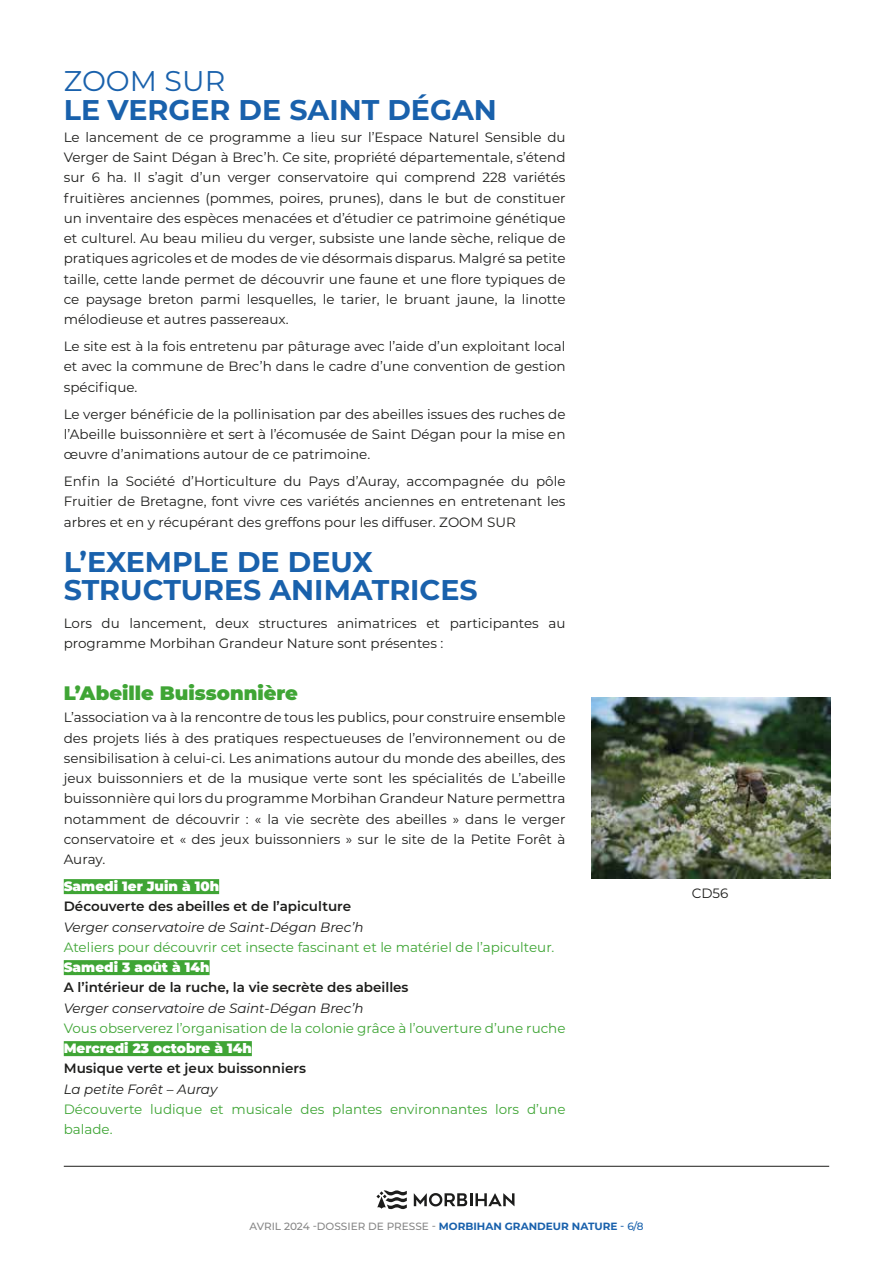
<style>
.page{position:relative;width:893px;height:1263px;background:#fff}
.page>*{position:absolute;margin:0;border:0;box-sizing:border-box;transform-origin:0 0}
.t1{font:700 28.5px/28.5px "Montserrat";color:#1961ac}
.t2{font:28.5px "Montserrat";color:#1961ac}
.t3{font:900 19.5px "Montserrat";color:#3fa535}
.t4{font:13.5px/20.2px "Montserrat";color:#1d1d1b;text-align:justify}
.t5{font:13.5px/20.2px "Montserrat";color:#3fa535}
.t6{font:600 13.5px "Montserrat";color:#1d1d1b}
.t7{font:italic 13.5px "Montserrat";color:#1d1d1b}
.t8{font:900 13.5px "Montserrat";color:#fff}
.t9{font:500 10.5px "Montserrat";color:#878787}
.s1{font-weight:700;color:#1961ac}
.s2{color:#1961ac}
</style>
<div class="page">
<svg style="left:414px;top:1193px;width:100px;height:13px"></svg>
<svg style="left:376px;top:1190px;width:31px;height:19px"></svg>
<hr style="left:64px;top:1166px;width:765px;height:1px;background:#1d1d1b">
<div style="left:64px;top:879px;width:155px;height:15px;background:#3fa535"></div>
<div style="left:64px;top:960px;width:146px;height:15px;background:#3fa535"></div>
<div style="left:64px;top:1041px;width:188px;height:15px;background:#3fa535"></div>
<img style="left:592px;top:697px;width:238px;height:182px">
<h1 class="t2" style="left:64px;top:62px;width:163px">ZOOM SUR</h1>
<h1 class="t1" style="left:64px;top:94px;width:435px">LE VERGER DE SAINT DÉGAN</h1>
<p class="t4" style="left:64px;top:126px;width:503px">Le lancement de ce programme a lieu sur l’Espace Naturel Sensible du Verger de Saint Dégan à Brec’h. Ce site, propriété départementale, s’étend sur 6 ha. Il s’agit d’un verger conservatoire qui comprend 228 variétés fruitières anciennes (pommes, poires, prunes), dans le but de constituer un inventaire des espèces menacées et d’étudier ce patrimoine génétique et culturel. Au beau milieu du verger, subsiste une lande sèche, relique de pratiques agricoles et de modes de vie désormais disparus. Malgré sa petite taille, cette lande permet de découvrir une faune et une flore typiques de ce paysage breton parmi lesquelles, le tarier, le bruant jaune, la linotte mélodieuse et autres passereaux.</p>
<p class="t4" style="left:64px;top:336px;width:503px">Le site est à la fois entretenu par pâturage avec l’aide d’un exploitant local et avec la commune de Brec’h dans le cadre d’une convention de gestion spécifique.</p>
<p class="t4" style="left:64px;top:403px;width:503px">Le verger bénéficie de la pollinisation par des abeilles issues des ruches de l’Abeille buissonnière et sert à l’écomusée de Saint Dégan pour la mise en œuvre d’animations autour de ce patrimoine.</p>
<p class="t4" style="left:64px;top:471px;width:503px">Enfin la Société d’Horticulture du Pays d’Auray, accompagnée du pôle Fruitier de Bretagne, font vivre ces variétés anciennes en entretenant les arbres et en y récupérant des greffons pour les diffuser. ZOOM SUR</p>
<h1 class="t1" style="left:64px;top:546px;width:416px">L’EXEMPLE DE DEUX<br>STRUCTURES ANIMATRICES</h1>
<p class="t4" style="left:64px;top:612px;width:503px">Lors du lancement, deux structures animatrices et participantes au programme Morbihan Grandeur Nature sont présentes :</p>
<h2 class="t3" style="left:64px;top:679px;width:236px">L’Abeille Buissonnière</h2>
<p class="t4" style="left:64px;top:707px;width:503px">L’association va à la rencontre de tous les publics, pour construire ensemble des projets liés à des pratiques respectueuses de l’environnement ou de sensibilisation à celui-ci. Les animations autour du monde des abeilles, des jeux buissonniers et de la musique verte sont les spécialités de L’abeille buissonnière qui lors du programme Morbihan Grandeur Nature permettra notamment de découvrir : « la vie secrète des abeilles » dans le verger conservatoire et « des jeux buissonniers » sur le site de la Petite Forêt à Auray.</p>
<p class="t8" style="left:64px;top:876px;width:157px">Samedi 1er Juin à 10h</p>
<p class="t6" style="left:64px;top:897px;width:289px">Découverte des abeilles et de l’apiculture</p>
<p class="t7" style="left:64px;top:917px;width:301px">Verger conservatoire de Saint-Dégan Brec’h</p>
<p class="t5" style="left:64px;top:936px;width:492px">Ateliers pour découvrir cet insecte fascinant et le matériel de l’apiculteur.</p>
<p class="t8" style="left:64px;top:957px;width:147px">Samedi 3 août à 14h</p>
<p class="t6" style="left:64px;top:978px;width:346px">A l’intérieur de la ruche, la vie secrète des abeilles</p>
<p class="t7" style="left:64px;top:998px;width:301px">Verger conservatoire de Saint-Dégan Brec’h</p>
<p class="t5" style="left:64px;top:1017px;width:503px">Vous observerez l’organisation de la colonie grâce à l’ouverture d’une ruche</p>
<p class="t8" style="left:64px;top:1038px;width:190px">Mercredi 23 octobre à 14h</p>
<p class="t6" style="left:64px;top:1059px;width:244px">Musique verte et jeux buissonniers</p>
<p class="t7" style="left:64px;top:1079px;width:155px">La petite Forêt – Auray</p>
<p class="t5" style="left:64px;top:1098px;width:503px">Découverte ludique et musicale des plantes environnantes lors d’une balade.</p>
<p class="t9" style="left:249px;top:1219px;width:396px">AVRIL 2024 -DOSSIER DE PRESSE - <span class="s1">MORBIHAN GRANDEUR NATURE</span> <span class="s2">- 6/8</span></p>
<p class="t4" style="left:692px;top:882px;width:38px">CD56</p>
</div>
